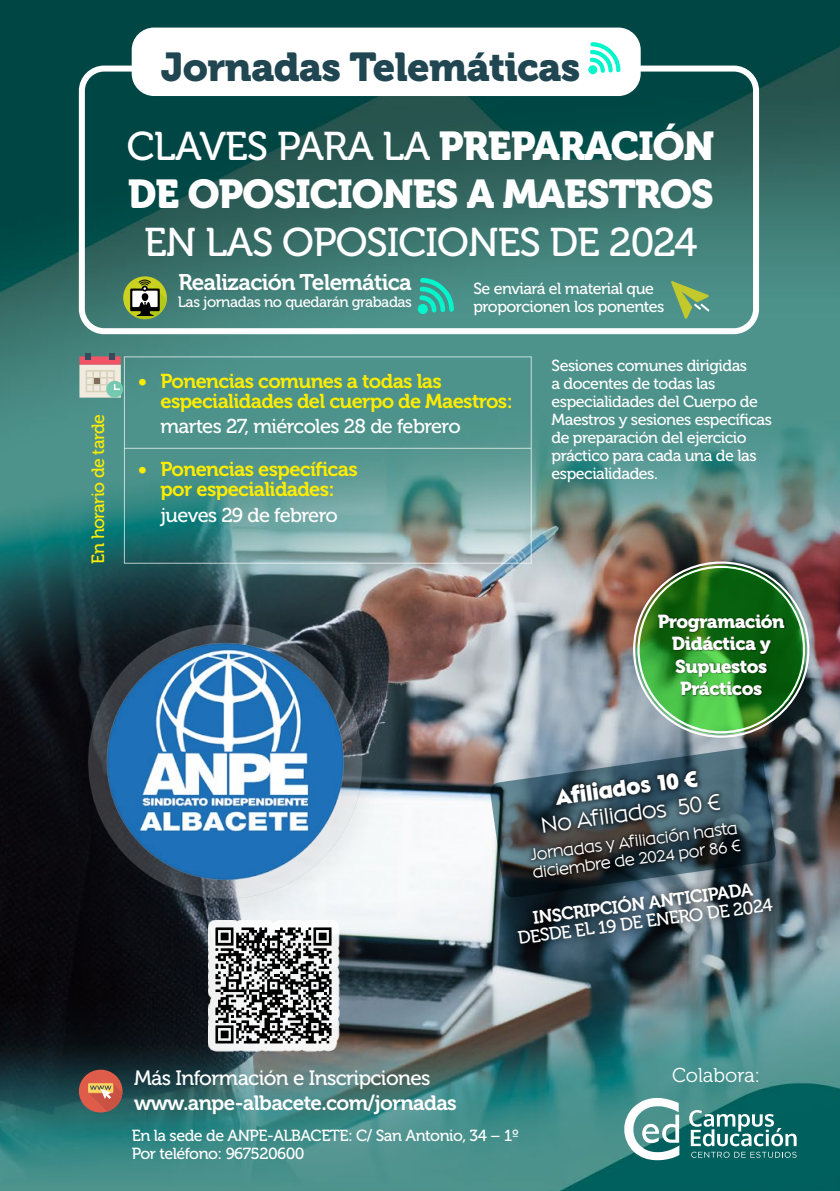
<style>
.page{position:relative;width:840px;height:1191px;background:#fff}
.page>*{position:absolute;margin:0;border:0;box-sizing:border-box;transform-origin:0 0}
.t1{font:40px "Museo 500";letter-spacing:-.025em;color:#fff}
.t2{font:40px "Museo 900";letter-spacing:-.025em;color:#fff}
.t3{font:40px "Museo 900";letter-spacing:-.02em;color:#204652}
.t4{font:22.6px "Museo 700";letter-spacing:-.03em;color:#fff}
.t5{font:22px "Nivea Lig";color:#fff}
.t6{font:700 22px "Nivea";color:#fff}
.t7{font:20.6px "Museo 700";letter-spacing:-.03em;color:#fff}
.t8{font:20.6px "Museo 500";letter-spacing:-.03em;color:#fff}
.t9{font:20px/20px "Museo 700";letter-spacing:-.03em;color:#ffed00}
.t10{font:20px "Museo 500";letter-spacing:-.03em;color:#fff}
.t11{font:20px "Museo 300";color:#fff}
.t12{font:18.8px/22.4px "Museo 900";letter-spacing:-.025em;color:#fff;text-align:center}
.t13{font:18px "Museo 500";color:#fff}
.t14{font:18px "Museo 700";color:#fff}
.t15{font:17.8px "Museo 500";letter-spacing:-.03em;color:#ffed00}
.t16{font:16px/18px "Museo 500";letter-spacing:-.03em;color:#fff}
.t17{font:16px/18px "Nivea Lig";color:#fff}
.t18{font:15px "Museo 500";letter-spacing:-.03em;color:#fff}
.s1{font-family:"Museo 900"}
</style>
<div class="page">
<img style="left:0;top:0;width:839px;height:1191px">
<img style="left:487px;top:744px;width:290px;height:161px">
<div style="left:525px;top:764px;width:220px;height:120px;background:#000;opacity:.75"></div>
<svg style="left:688px;top:1110px;width:108px;height:47px"></svg>
<svg style="left:624px;top:1098px;width:55px;height:62px"></svg>
<div style="left:79px;top:1069px;width:43px;height:43px;background:#e05c4a;border-radius:50%"></div>
<svg style="left:88px;top:1083px;width:34px;height:28px"></svg>
<div style="left:79px;top:66px;width:679px;height:268px;border:6px solid #fff;border-radius:22px"></div>
<div style="left:132px;top:28px;width:508px;height:68px;background:#fff;border-radius:22px"></div>
<svg style="left:588px;top:42px;width:32px;height:33px"></svg>
<div style="left:106px;top:381px;width:17px;height:16px;background:#75c9b0;border-radius:50%"></div>
<svg style="left:79px;top:353px;width:42px;height:44px;background:#c9bab2"></svg>
<hr style="left:124px;top:448px;width:407px;height:1px;background:#fff">
<img style="left:65px;top:602px;width:319px;height:318px">
<div style="left:509px;top:875px;width:270px;height:76px;background:#000;opacity:.75"></div>
<div style="left:208px;top:920px;width:131px;height:131px;background:#fff;opacity:.95"></div>
<svg style="left:215px;top:927px;width:116px;height:116px"></svg>
<svg style="left:123px;top:276px;width:44px;height:43px"></svg>
<svg style="left:130px;top:280px;width:37px;height:39px"></svg>
<svg style="left:417px;top:278px;width:36px;height:36px"></svg>
<svg style="left:670px;top:281px;width:41px;height:38px;background:#77a66c"></svg>
<svg style="left:636px;top:565px;width:169px;height:169px;background:#388e35"></svg>
<div style="left:657px;top:614px;width:129px;height:83px;background:#000;opacity:.65"></div>
<p class="t15" style="left:88px;top:564px;width:151px;rotate:-90deg">En horario de tarde</p>
<h1 class="t3" style="left:161px;top:45px;width:421px">Jornadas Telemáticas</h1>
<h1 class="t1" style="left:127px;top:124px;width:589px">CLAVES PARA LA <span class="s1">PREPARACIÓN</span></h1>
<h1 class="t2" style="left:128px;top:171px;width:587px">DE OPOSICIONES A MAESTROS</h1>
<h1 class="t1" style="left:144px;top:220px;width:554px">EN LAS OPOSICIONES DE 2024</h1>
<h2 class="t4" style="left:178px;top:270px;width:235px">Realización Telemática</h2>
<p class="t18" style="left:178px;top:293px;width:235px">Las jornadas no quedarán grabadas</p>
<p class="t16" style="left:473px;top:279px;width:192px">Se enviará el material que proporcionen los ponentes</p>
<p class="t9" style="left:160px;top:371px;width:353px;text-indent:-23px">• Ponencias comunes a todas las especialidades del cuerpo de Maestros:</p>
<p class="t10" style="left:160px;top:415px;width:301px">martes 27, miércoles 28 de febrero</p>
<p class="t9" style="left:138px;top:459px;width:221px;text-align:center">• Ponencias específicas por especialidades:</p>
<p class="t10" style="left:160px;top:504px;width:179px">jueves 29 de febrero</p>
<p class="t16" style="left:551px;top:357px;width:222px">Sesiones comunes dirigidas<br>a docentes de todas las especialidades del Cuerpo de<br>Maestros y sesiones específicas de preparación del ejercicio práctico para cada una de las especialidades.</p>
<p class="t12" style="left:657px;top:610px;width:128px">Programación<br>Didáctica y<br>Supuestos<br>Prácticos</p>
<h3 class="t6" style="left:553px;top:782px;width:146px;rotate:-8deg">Afi liados 10 €</h3>
<h3 class="t5" style="left:538px;top:811px;width:182px;rotate:-8deg">No Afi liados 50 €</h3>
<p class="t17" style="left:529px;top:844px;width:211px;rotate:-7deg">Jornadas y Afi liación hasta diciembre de 2024 por 86 €</p>
<p class="t14" style="left:531px;top:907px;width:223px;rotate:-7deg">INSCRIPCIÓN ANTICIPADA</p>
<p class="t13" style="left:516px;top:927px;width:258px;rotate:-7deg">DESDE EL 19 DE ENERO DE 2024</p>
<p class="t8" style="left:134px;top:1066px;width:298px">Más Información e Inscripciones</p>
<p class="t11" style="left:671px;top:1064px;width:90px">Colabora:</p>
<p class="t7" style="left:134px;top:1091px;width:324px">www.anpe-albacete.com/jornadas</p>
<p class="t16" style="left:132px;top:1126px;width:388px">En la sede de ANPE-ALBACETE: C/ San Antonio, 34 – 1º<br>Por teléfono: 967520600</p>
</div>
